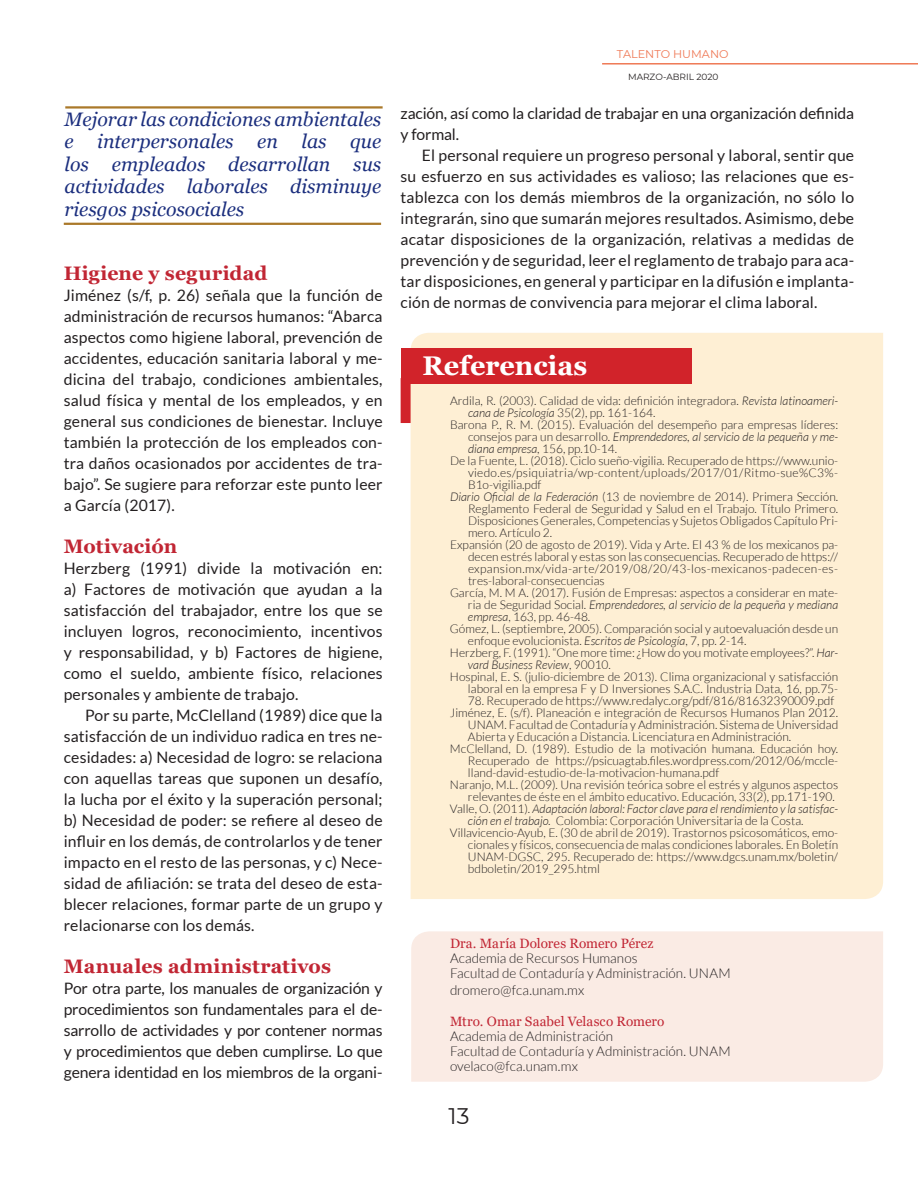
<style>
.page{position:relative;width:918px;height:1188px;background:#fff}
.page>*{position:absolute;margin:0;border:0;box-sizing:border-box;transform-origin:0 0}
.t1{font:700 27px "Georgia";color:#fff}
.t2{font:22.5px "Montserrat";color:#231f20}
.t3{font:italic 19.5px/22.5px "Georgia";color:#1c2f7e;text-align:justify}
.t4{font:700 19.5px "Georgia";letter-spacing:.01em;color:#c12634}
.t5{font:15.75px/21px "Lato";letter-spacing:.01em;color:#231f20;text-align:justify}
.t6{font:15.75px/21px "Lato";letter-spacing:-.01em;color:#231f20}
.t7{font:300 13.5px/15px "Lato";color:#231f20}
.t8{font:13.5px "Georgia";letter-spacing:.01em;color:#c12634}
.t9{font:300 12px "Lato";color:#231f20}
.t10{font:italic 300 12px "Lato";color:#231f20}
.t11{font:300 12px "Lato";letter-spacing:.025em;color:#231f20}
.t12{font:300 12px "Lato";letter-spacing:.03em;color:#231f20}
.t13{font:11.25px "Montserrat";color:#ef7956}
.t14{font:9px "Montserrat";color:#231f20}
.s1{font-style:italic}
.s2{font-style:normal}
</style>
<div class="page">
<hr style="left:602px;top:63px;width:316px;height:2px;background:#ef7956">
<div style="left:411px;top:931px;width:472px;height:151px;background:#faebe4"></div>
<hr style="left:65px;top:106px;width:318px;height:3px;background:#aa792a">
<hr style="left:64px;top:223px;width:317px;height:2px;background:#aa792a">
<svg style="left:401px;top:383px;width:10px;height:40px"></svg>
<div style="left:411px;top:333px;width:472px;height:566px;background:#feefd4"></div>
<div style="left:401px;top:348px;width:290px;height:35px;background:#d1232a"></div>
<p class="t13" style="left:617px;top:47px;width:113px">TALENTO HUMANO</p>
<p class="t14" style="left:628px;top:71px;width:92px">MARZO-ABRIL 2020</p>
<h3 class="t3" style="left:65px;top:108px;width:318px">Mejorar las condiciones ambientales e interpersonales en las que los empleados desarrollan sus actividades laborales disminuye riesgos psicosociales</h3>
<h3 class="t6" style="left:401px;top:103px;width:455px">zación, así como la claridad de trabajar en una organización definida y formal.</h3>
<p class="t5" style="left:401px;top:145px;width:455px;text-indent:21px">El personal requiere un progreso personal y laboral, sentir que su esfuerzo en sus actividades es valioso; las relaciones que es&shy;tablezca con los demás miembros de la organización, no sólo lo integrarán, sino que sumarán mejores resultados. Asimismo, debe acatar disposiciones de la organización, relativas a medidas de prevención y de seguridad, leer el reglamento de trabajo para aca&shy;tar disposiciones, en general y participar en la difusión e implanta&shy;ción de normas de convivencia para mejorar el clima laboral.</p>
<h3 class="t4" style="left:64px;top:260px;width:205px">Higiene y seguridad</h3>
<p class="t5" style="left:64px;top:284px;width:320px">Jiménez (s/f, p. 26) señala que la función de administración de recursos humanos: “Abarca aspectos como higiene laboral, prevención de accidentes, educación sanitaria laboral y me&shy;dicina del trabajo, condiciones ambientales, salud física y mental de los empleados, y en general sus condiciones de bienestar. Incluye también la protección de los empleados con&shy;tra daños ocasionados por accidentes de tra&shy;bajo”. Se sugiere para reforzar este punto leer a García (2017).</p>
<h3 class="t4" style="left:64px;top:533px;width:115px">Motivación</h3>
<p class="t5" style="left:64px;top:557px;width:320px">Herzberg (1991) divide la motivación en: a) Factores de motivación que ayudan a la satisfacción del trabajador, entre los que se incluyen logros, reconocimiento, incentivos y responsabilidad, y b) Factores de higiene, como el sueldo, ambiente físico, relaciones personales y ambiente de trabajo.</p>
<p class="t5" style="left:64px;top:704px;width:320px;text-indent:21px">Por su parte, McClelland (1989) dice que la satisfacción de un individuo radica en tres ne&shy;cesidades: a) Necesidad de logro: se relaciona con aquellas tareas que suponen un desafío, la lucha por el éxito y la superación personal; b) Necesidad de poder: se refiere al deseo de influir en los demás, de controlarlos y de tener impacto en el resto de las personas, y c) Nece&shy;sidad de afiliación: se trata del deseo de esta&shy;blecer relaciones, formar parte de un grupo y relacionarse con los demás.</p>
<h3 class="t4" style="left:64px;top:953px;width:269px">Manuales administrativos</h3>
<h3 class="t5" style="left:64px;top:977px;width:320px">Por otra parte, los manuales de organización y procedimientos son fundamentales para el de&shy;sarrollo de actividades y por contener normas y procedimientos que deben cumplirse. Lo que genera identidad en los miembros de la organi-</h3>
<h1 class="t1" style="left:422px;top:348px;width:166px">Referencias</h1>
<p class="t9" style="left:450px;top:395px;width:390px">Ardila, R. (2003). Calidad de vida: definición integradora. <span class="s1">Revista latinoameri-</span></p>
<p class="t9" style="left:468px;top:407px;width:189px"><span class="s1">cana de Psicología</span> 35(2), pp. 161-164.</p>
<p class="t9" style="left:450px;top:419px;width:390px">Barona P., R. M. (2015). Evaluación del desempeño para empresas líderes:</p>
<p class="t10" style="left:468px;top:431px;width:372px"><span class="s2">consejos para un desarrollo.</span> Emprendedores, al servicio de la pequeña y me-</p>
<p class="t10" style="left:468px;top:443px;width:151px">diana empresa, <span class="s2">156, pp.10-14.</span></p>
<p class="t9" style="left:450px;top:455px;width:390px">De la Fuente, L. (2018). Ciclo sueño-vigilia. Recuperado de https://www.unio-</p>
<p class="t11" style="left:468px;top:467px;width:372px">viedo.es/psiquiatria/wp-content/uploads/2017/01/Ritmo-sue%C3%-</p>
<p class="t9" style="left:468px;top:479px;width:75px">B1o-vigilia.pdf</p>
<p class="t9" style="left:450px;top:491px;width:390px"><span class="s1">Diario Oficial de la Federación</span> (13 de noviembre de 2014). Primera Sección.</p>
<p class="t9" style="left:468px;top:503px;width:372px">Reglamento Federal de Seguridad y Salud en el Trabajo. Título Primero.</p>
<p class="t9" style="left:468px;top:515px;width:372px">Disposiciones Generales, Competencias y Sujetos Obligados Capítulo Pri-</p>
<p class="t9" style="left:468px;top:527px;width:86px">mero. Artículo 2.</p>
<p class="t9" style="left:450px;top:539px;width:390px">Expansión (20 de agosto de 2019). Vida y Arte. El 43 % de los mexicanos pa-</p>
<p class="t9" style="left:468px;top:551px;width:372px">decen estrés laboral y estas son las consecuencias. Recuperado de https://</p>
<p class="t12" style="left:468px;top:563px;width:372px">expansion.mx/vida-arte/2019/08/20/43-los-mexicanos-padecen-es-</p>
<p class="t9" style="left:468px;top:575px;width:138px">tres-laboral-consecuencias</p>
<p class="t9" style="left:450px;top:587px;width:390px">García, M. M A. (2017). Fusión de Empresas: aspectos a considerar en mate-</p>
<p class="t10" style="left:468px;top:599px;width:372px"><span class="s2">ria de Seguridad Social.</span> Emprendedores, al servicio de la pequeña y mediana</p>
<p class="t9" style="left:468px;top:611px;width:124px"><span class="s1">empresa</span>, 163, pp. 46-48.</p>
<p class="t9" style="left:450px;top:623px;width:390px">Gómez, L. (septiembre, 2005). Comparación social y autoevaluación desde un</p>
<p class="t9" style="left:468px;top:635px;width:280px">enfoque evolucionista. <span class="s1">Escritos de Psicología</span>, 7, pp. 2-14.</p>
<p class="t9" style="left:450px;top:647px;width:390px">Herzberg, F. (1991). “One more time: ¿How do you motivate employees?”. <span class="s1">Har-</span></p>
<p class="t10" style="left:468px;top:659px;width:144px">vard Business Review<span class="s2">, 90010.</span></p>
<p class="t9" style="left:450px;top:671px;width:390px">Hospinal, E. S. (julio-diciembre de 2013). Clima organizacional y satisfacción</p>
<p class="t9" style="left:468px;top:683px;width:372px">laboral en la empresa F y D Inversiones S.A.C. Industria Data, 16, pp.75-</p>
<p class="t9" style="left:468px;top:695px;width:368px">78. Recuperado de https://www.redalyc.org/pdf/816/81632390009.pdf</p>
<p class="t9" style="left:450px;top:707px;width:390px">Jiménez, E. (s/f). Planeación e integración de Recursos Humanos Plan 2012.</p>
<p class="t9" style="left:468px;top:719px;width:372px">UNAM. Facultad de Contaduría y Administración. Sistema de Universidad</p>
<p class="t9" style="left:468px;top:731px;width:325px">Abierta y Educación a Distancia. Licenciatura en Administración.</p>
<p class="t9" style="left:450px;top:743px;width:390px">McClelland, D. (1989). Estudio de la motivación humana. Educación hoy.</p>
<p class="t9" style="left:468px;top:755px;width:372px">Recuperado de https://psicuagtab.files.wordpress.com/2012/06/mccle-</p>
<p class="t9" style="left:468px;top:767px;width:253px">lland-david-estudio-de-la-motivacion-humana.pdf</p>
<p class="t9" style="left:450px;top:779px;width:390px">Naranjo, M.L. (2009). Una revisión teórica sobre el estrés y algunos aspectos</p>
<p class="t9" style="left:468px;top:791px;width:368px">relevantes de éste en el ámbito educativo. Educación, 33(2), pp.171-190.</p>
<p class="t10" style="left:450px;top:803px;width:390px"><span class="s2">Valle, O. (2011).</span> Adaptación laboral: Factor clave para el rendimiento y la satisfac-</p>
<p class="t9" style="left:468px;top:815px;width:337px"><span class="s1">ción en el trabajo.</span> Colombia: Corporación Universitaria de la Costa.</p>
<p class="t9" style="left:450px;top:827px;width:390px">Villavicencio-Ayub, E. (30 de abril de 2019). Trastornos psicosomáticos, emo-</p>
<p class="t9" style="left:468px;top:839px;width:372px">cionales y físicos, consecuencia de malas condiciones laborales. En Boletín</p>
<p class="t9" style="left:468px;top:851px;width:372px">UNAM-DGSC, 295. Recuperado de: https://www.dgcs.unam.mx/boletin/</p>
<p class="t9" style="left:468px;top:863px;width:133px">bdboletin/2019_295.html</p>
<p class="t8" style="left:450px;top:935px;width:205px">Dra. María Dolores Romero Pérez</p>
<p class="t7" style="left:450px;top:951px;width:282px">Academia de Recursos Humanos<br>Facultad de Contaduría y Administración. UNAM</p>
<p class="t7" style="left:450px;top:982px;width:136px">dromero@fca.unam.mx</p>
<p class="t8" style="left:450px;top:1013px;width:216px">Mtro. Omar Saabel Velasco Romero</p>
<p class="t7" style="left:450px;top:1029px;width:282px">Academia de Administración<br>Facultad de Contaduría y Administración. UNAM ovelaco@fca.unam.mx</p>
<h2 class="t2" style="left:449px;top:1101px;width:22px">13</h2>
</div>
